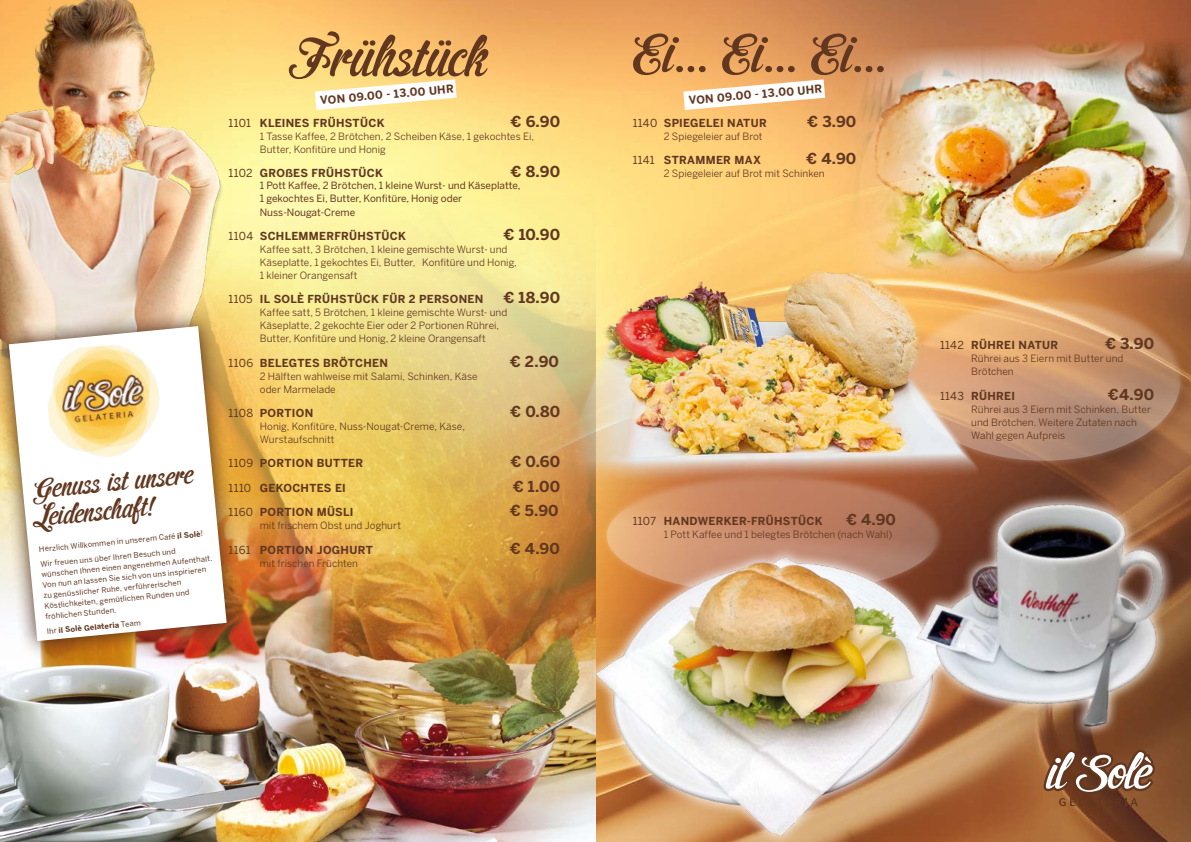
<style>
.page{position:relative;width:1191px;height:842px;background:#fff}
.page>*{position:absolute;margin:0;border:0;box-sizing:border-box;transform-origin:0 0}
.t1{font:60px "Cider Script";letter-spacing:.015em;color:#613720}
.t2{font:29.4px/27.7px "Cider Script";color:#613720}
.t3{font:700 15px "Benton Sans";letter-spacing:.005em;color:#613720}
.t4{font:700 11px "Benton Sans";letter-spacing:.025em;color:#613720}
.t5{font:10px/13px "Benton Sans";letter-spacing:.005em;color:#613720}
.t6{font:10px/13.3px "Benton Sans";color:#613720}
.t7{font:7.5px/10.7px "Benton Sans";color:#613720}
.t8{font:700 7.5px "Benton Sans";color:#613720}
.s1{font-weight:700}
.s2{font-weight:400}
</style>
<div class="page">
<img style="left:0;top:0;width:1191px;height:842px">
<img style="left:231px;top:187px;width:364px;height:303px">
<svg style="left:1043px;top:764px;width:112px;height:42px"></svg>
<img style="left:0;top:490px;width:595px;height:352px">
<svg style="left:607px;top:477px;width:331px;height:117px;background:#c98b69"></svg>
<img style="left:0;top:1px;width:231px;height:307px">
<img style="left:0;top:308px;width:245px;height:351px">
<svg style="left:9px;top:326px;width:218px;height:315px"></svg>
<img style="left:42px;top:340px;width:123px;height:122px">
<svg style="left:315px;top:79px;width:142px;height:31px"></svg>
<svg style="left:683px;top:79px;width:142px;height:31px"></svg>
<img style="left:540px;top:257px;width:449px;height:245px">
<div style="left:901px;top:295px;width:285px;height:172px;background:#fff;opacity:.69"></div>
<svg style="left:908px;top:301px;width:272px;height:160px;background:#cd9d79"></svg>
<img style="left:836px;top:20px;width:355px;height:261px">
<svg style="left:584px;top:545px;width:383px;height:297px;background:#c8976c"></svg>
<img style="left:592px;top:553px;width:375px;height:283px">
<img style="left:893px;top:471px;width:298px;height:293px">
<h2 class="t2" style="left:32px;top:477px;width:161px;rotate:-6deg">Genuß ist unsere<br>Leidenschaft!</h2>
<p class="t7" style="left:38px;top:541px;width:166px;line-height:14.8px;rotate:-5deg">Herzlich Willkommen in unserem Café <span class="s1">il Solè</span>!<br>Wir freuen uns über Ihren Besuch und</p>
<p class="t7" style="left:41px;top:568px;width:173px;rotate:-5deg">wünschen Ihnen einen angenehmen Aufenthalt.<br>Von nun an lassen Sie sich von uns inspirieren zu genüsslicher Ruhe, verführerischen Köstlichkeiten, gemütlichen Runden und fröhlichen Stunden.</p>
<p class="t8" style="left:47px;top:627px;width:96px;rotate:-5deg"><span class="s2">Ihr</span> il Solè Gelateria <span class="s2">Team</span></p>
<h1 class="t1" style="left:293px;top:25px;width:194px">Frühstück</h1>
<p class="t4" style="left:229px;top:116px;width:157px"><span class="s2">1101</span> KLEINES FRÜHSTÜCK</p>
<h3 class="t3" style="left:510px;top:112px;width:51px">€ 6.90</h3>
<p class="t5" style="left:260px;top:129px;width:276px">1 Tasse Kaffee, 2 Brötchen, 2 Scheiben Käse, 1 gekochtes Ei,<br>Butter, Konfitüre und Honig</p>
<p class="t4" style="left:229px;top:167px;width:156px"><span class="s2">1102</span> GROßES FRÜHSTÜCK</p>
<h3 class="t3" style="left:510px;top:163px;width:51px">€ 8.90</h3>
<p class="t6" style="left:260px;top:179px;width:262px">1 Pott Kaffee, 2 Brötchen, 1 kleine Wurst- und Käseplatte,<br>1 gekochtes Ei, Butter, Konfitüre, Honig oder<br>Nuss-Nougat-Creme</p>
<p class="t4" style="left:229px;top:230px;width:179px"><span class="s2">1104</span> SCHLEMMERFRÜHSTÜCK</p>
<h3 class="t3" style="left:503px;top:226px;width:58px">€ 10.90</h3>
<p class="t5" style="left:260px;top:243px;width:259px">Kaffee satt, 3 Brötchen, 1 kleine gemischte Wurst- und<br>Käseplatte, 1 gekochtes Ei, Butter, Konfitüre und Honig,<br>1 kleiner Orangensaft</p>
<p class="t4" style="left:229px;top:293px;width:256px"><span class="s2">1105</span> IL SOLÈ FRÜHSTÜCK FÜR 2 PERSONEN</p>
<h3 class="t3" style="left:503px;top:289px;width:58px">€ 18.90</h3>
<p class="t5" style="left:260px;top:306px;width:249px">Kaffee satt, 5 Brötchen, 1 kleine gemischte Wurst- und<br>Käseplatte, 2 gekochte Eier oder 2 Portionen Rührei,<br>Butter, Konfitüre und Honig, 2 kleine Orangensaft</p>
<p class="t4" style="left:229px;top:356px;width:161px"><span class="s2">1106</span> BELEGTES BRÖTCHEN</p>
<h3 class="t3" style="left:510px;top:352px;width:51px">€ 2.90</h3>
<p class="t5" style="left:260px;top:370px;width:219px">2 Hälften wahlweise mit Salami, Schinken, Käse oder Marmelade</p>
<p class="t4" style="left:229px;top:407px;width:86px"><span class="s2">1108</span> PORTION</p>
<h3 class="t3" style="left:510px;top:403px;width:51px">€ 0.80</h3>
<p class="t5" style="left:260px;top:420px;width:207px">Honig, Konfitüre, Nuss-Nougat-Creme, Käse,<br>Wurstaufschnitt</p>
<p class="t4" style="left:229px;top:457px;width:136px"><span class="s2">1109</span> PORTION BUTTER</p>
<h3 class="t3" style="left:510px;top:453px;width:51px">€ 0.60</h3>
<p class="t4" style="left:229px;top:481px;width:119px"><span class="s2">1110</span> GEKOCHTES EI</p>
<h3 class="t3" style="left:512px;top:477px;width:49px">€ 1.00</h3>
<p class="t4" style="left:229px;top:506px;width:126px"><span class="s2">1160</span> PORTION MÜSLI</p>
<h3 class="t3" style="left:510px;top:502px;width:50px">€ 5.90</h3>
<p class="t5" style="left:260px;top:519px;width:143px">mit frischem Obst und Joghurt</p>
<p class="t4" style="left:229px;top:543px;width:146px"><span class="s2">1161</span> PORTION JOGHURT</p>
<h3 class="t3" style="left:510px;top:539px;width:52px">€ 4.90</h3>
<p class="t5" style="left:260px;top:556px;width:100px">mit frischen Früchten</p>
<h1 class="t1" style="left:632px;top:21px;width:254px">Ei... Ei... Ei...</h1>
<p class="t4" style="left:320px;top:94px;width:135px;rotate:-5deg">VON 09.00 - 13.00 UHR</p>
<p class="t4" style="left:688px;top:94px;width:135px;rotate:-5deg">VON 09.00 - 13.00 UHR</p>
<p class="t4" style="left:632px;top:116px;width:136px"><span class="s2">1140</span> SPIEGELEI NATUR</p>
<h3 class="t3" style="left:807px;top:112px;width:51px">€ 3.90</h3>
<p class="t5" style="left:664px;top:129px;width:100px">2 Spiegeleier auf Brot</p>
<p class="t4" style="left:632px;top:154px;width:130px"><span class="s2">1141</span> STRAMMER MAX</p>
<h3 class="t3" style="left:806px;top:150px;width:52px">€ 4.90</h3>
<p class="t5" style="left:664px;top:167px;width:162px">2 Spiegeleier auf Brot mit Schinken</p>
<p class="t4" style="left:632px;top:514px;width:191px"><span class="s2">1107</span> HANDWERKER-FRÜHSTÜCK</p>
<h3 class="t3" style="left:846px;top:511px;width:52px">€ 4.90</h3>
<p class="t5" style="left:664px;top:528px;width:230px">1 Pott Kaffee und 1 belegtes Brötchen (nach Wahl)</p>
<p class="t4" style="left:940px;top:339px;width:120px"><span class="s2">1142</span> RÜHREI NATUR</p>
<h3 class="t3" style="left:1105px;top:335px;width:51px">€ 3.90</h3>
<p class="t5" style="left:971px;top:352px;width:154px">Rührei aus 3 Eiern mit Butter und<br>Brötchen</p>
<p class="t4" style="left:940px;top:389px;width:77px"><span class="s2">1143</span> RÜHREI</p>
<h3 class="t3" style="left:1108px;top:385px;width:48px">€4.90</h3>
<p class="t5" style="left:971px;top:402px;width:181px">Rührei aus 3 Eiern mit Schinken, Butter und Brötchen. Weitere Zutaten nach<br>Wahl gegen Aufpreis</p>
</div>
